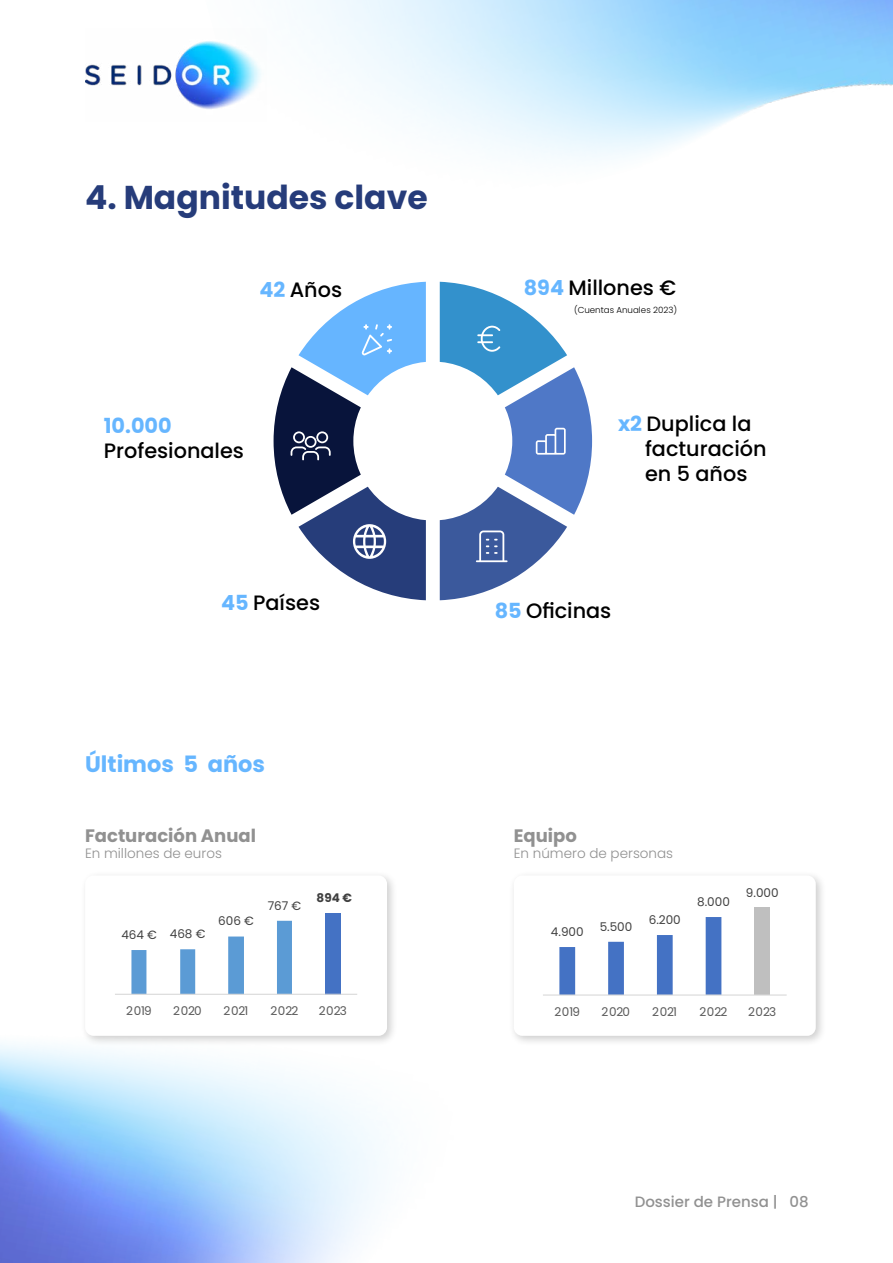
<style>
.page{position:relative;width:893px;height:1263px;background:#fff}
.page>*{position:absolute;margin:0;border:0;box-sizing:border-box;transform-origin:0 0}
.t1{font:700 33px "Poppins";color:#263c7a}
.t2{font:700 22.5px "Poppins";color:#66b6ff}
.t3{font:500 20.85px/24.9px "Poppins";color:#000}
.t4{font:700 20.85px "Poppins";color:#66b6ff}
.t5{font:700 18px "Poppins";color:#919191}
.t6{font:500 15px "Poppins";color:#919191}
.t7{font:300 13.5px "Poppins";color:#919191}
.t8{font:12px "Poppins";color:#404040}
.t9{font:12px "Poppins";letter-spacing:-.005em;color:#595959}
.t10{font:700 12px "Poppins";color:#404040}
.t11{font:300 8.7px "Poppins";color:#000}
.s1{font-weight:700;color:#66b6ff}
</style>
<div class="page">
<img style="left:0;top:1043px;width:381px;height:220px">
<img style="left:85px;top:29px;width:181px;height:81px">
<div style="left:80px;top:870px;width:318px;height:177px;background:#000;opacity:.2"></div>
<div style="left:85px;top:875px;width:302px;height:161px;background:#fff;border-radius:9px"></div>
<div style="left:326px;top:913px;width:15px;height:81px;background:#4472c4"></div>
<svg style="left:131px;top:921px;width:161px;height:73px"></svg>
<hr style="left:115px;top:994px;width:242px;height:1px;background:#d9d9d9">
<div style="left:508px;top:870px;width:319px;height:177px;background:#000;opacity:.2"></div>
<div style="left:514px;top:875px;width:302px;height:161px;background:#fff;border-radius:9px"></div>
<div style="left:754px;top:907px;width:16px;height:88px;background:#bfbfbf"></div>
<svg style="left:559px;top:917px;width:162px;height:77px"></svg>
<hr style="left:543px;top:994px;width:244px;height:1px;background:#d9d9d9">
<svg style="left:440px;top:282px;width:152px;height:318px"></svg>
<svg style="left:274px;top:282px;width:152px;height:318px"></svg>
<h1 class="t1" style="left:85px;top:178px;width:344px">4. Magnitudes clave</h1>
<p class="t3" style="left:259px;top:278px;width:84px"><span class="s1">42</span> Años</p>
<p class="t3" style="left:524px;top:276px;width:154px"><span class="s1">894</span> Millones €</p>
<p class="t11" style="left:574px;top:305px;width:104px">(Cuentas Anuales 2023)</p>
<p class="t4" style="left:104px;top:413px;width:69px">10.000</p>
<p class="t3" style="left:104px;top:438px;width:142px">Profesionales</p>
<p class="t3" style="left:645px;top:411px;width:123px;text-indent:-27px"><span class="s1">x2</span> Duplica la facturación en 5 años</p>
<p class="t3" style="left:221px;top:590px;width:100px"><span class="s1">45</span> Países</p>
<p class="t3" style="left:495px;top:599px;width:118px"><span class="s1">85</span> Oficinas</p>
<p class="t2" style="left:85px;top:751px;width:182px">Últimos 5 años</p>
<p class="t5" style="left:85px;top:825px;width:172px">Facturación Anual</p>
<p class="t7" style="left:85px;top:846px;width:138px">En millones de euros</p>
<p class="t5" style="left:514px;top:825px;width:65px">Equipo</p>
<p class="t7" style="left:514px;top:846px;width:161px">En número de personas</p>
<p class="t8" style="left:268px;top:898px;width:35px">767 €</p>
<p class="t10" style="left:317px;top:891px;width:37px">894 €</p>
<p class="t8" style="left:697px;top:895px;width:34px">8.000</p>
<p class="t8" style="left:746px;top:886px;width:34px">9.000</p>
<p class="t8" style="left:121px;top:927px;width:86px">464 € 468 €</p>
<p class="t8" style="left:218px;top:914px;width:37px">606 €</p>
<p class="t8" style="left:551px;top:925px;width:34px">4.900</p>
<p class="t8" style="left:600px;top:919px;width:34px">5.500</p>
<p class="t8" style="left:649px;top:913px;width:34px">6.200</p>
<p class="t9" style="left:126px;top:1003px;width:27px">2019</p>
<p class="t9" style="left:173px;top:1003px;width:30px">2020</p>
<p class="t9" style="left:223px;top:1003px;width:26px">2021</p>
<p class="t9" style="left:270px;top:1003px;width:29px">2022</p>
<p class="t9" style="left:319px;top:1003px;width:30px">2023</p>
<p class="t9" style="left:554px;top:1005px;width:27px">2019</p>
<p class="t9" style="left:602px;top:1005px;width:30px">2020</p>
<p class="t9" style="left:652px;top:1005px;width:26px">2021</p>
<p class="t9" style="left:699px;top:1005px;width:29px">2022</p>
<p class="t9" style="left:748px;top:1005px;width:30px">2023</p>
<p class="t6" style="left:635px;top:1193px;width:175px">Dossier de Prensa | 08</p>
</div>
